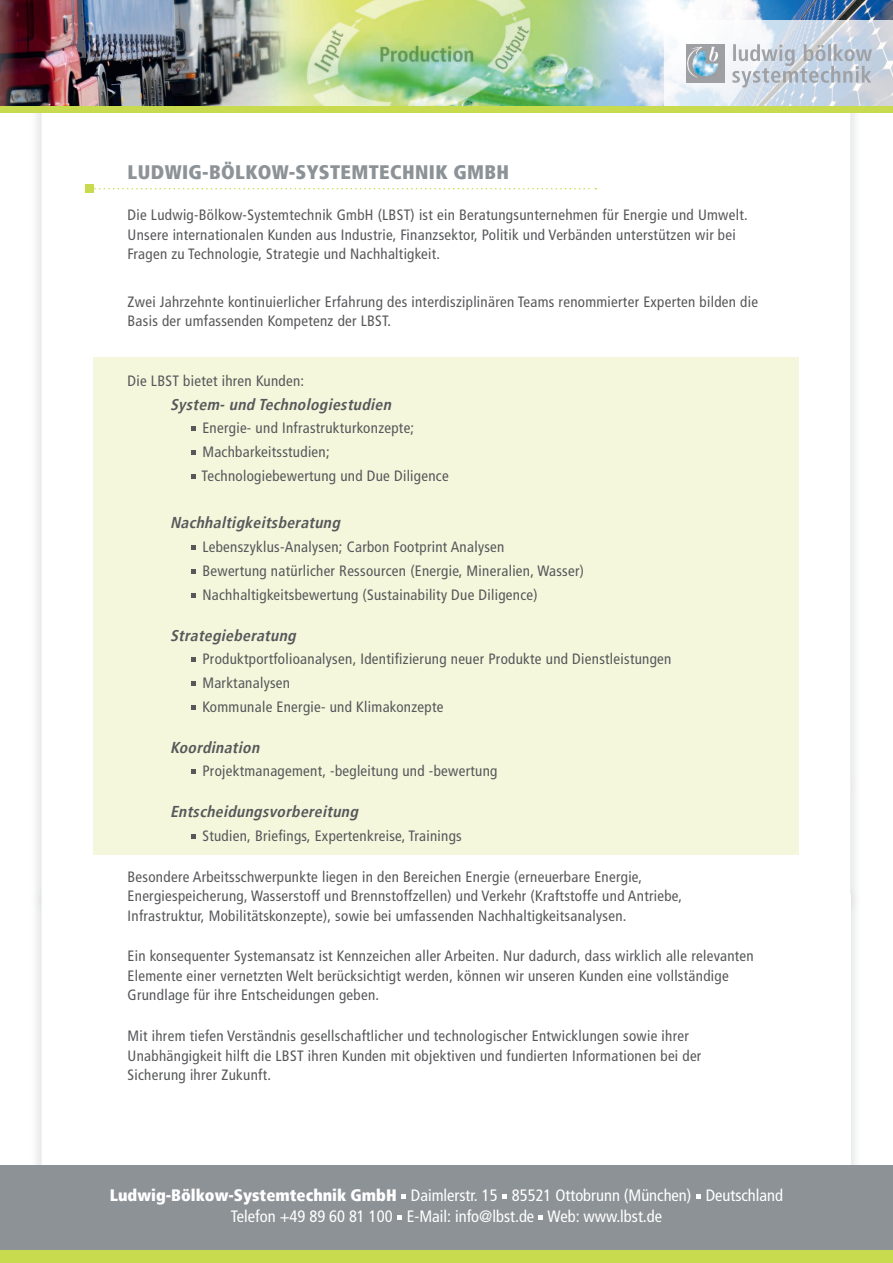
<style>
.page{position:relative;width:893px;height:1263px;background:#fff}
.page>*{position:absolute;margin:0;border:0;box-sizing:border-box;transform-origin:0 0}
._5mm{font:900 condensed 19.5px "Frutiger";letter-spacing:.02em;color:#8c9296}
.t1{font:condensed 16.5px "Frutiger";color:#fff}
._1mm{font:italic 700 condensed 15.75px "Frutiger";color:#57585a}
._5mm-2{font:condensed 15px/19.5px "Frutiger";letter-spacing:.02em;color:#57585a}
._1mm-2{font:condensed 15px/19.5px "Frutiger";letter-spacing:.02em;color:#57585a}
.s1{font-weight:900}
</style>
<div class="page">
<img style="left:35px;top:113px;width:822px;height:1052px">
<div style="left:0;top:1165px;width:893px;height:85px;background:#8c9296"></div>
<svg style="left:401px;top:1194px;width:4px;height:4px"></svg>
<svg style="left:502px;top:1194px;width:4px;height:4px"></svg>
<svg style="left:696px;top:1194px;width:4px;height:4px"></svg>
<svg style="left:397px;top:1215px;width:4px;height:4px"></svg>
<svg style="left:539px;top:1215px;width:4px;height:4px"></svg>
<div style="left:0;top:1250px;width:893px;height:13px;background:#c8db4f"></div>
<svg style="left:94px;top:188px;width:502px;height:1px"></svg>
<div style="left:85px;top:184px;width:9px;height:9px;background:#c8db4f"></div>
<div style="left:94px;top:357px;width:705px;height:498px;background:#f4f7dc"></div>
<svg style="left:191px;top:427px;width:5px;height:4px"></svg>
<svg style="left:191px;top:450px;width:5px;height:5px"></svg>
<svg style="left:191px;top:474px;width:5px;height:4px"></svg>
<svg style="left:191px;top:545px;width:5px;height:5px"></svg>
<svg style="left:191px;top:569px;width:5px;height:4px"></svg>
<svg style="left:191px;top:593px;width:5px;height:4px"></svg>
<svg style="left:191px;top:657px;width:5px;height:5px"></svg>
<svg style="left:191px;top:681px;width:5px;height:4px"></svg>
<svg style="left:191px;top:705px;width:5px;height:4px"></svg>
<svg style="left:191px;top:769px;width:5px;height:5px"></svg>
<svg style="left:191px;top:834px;width:5px;height:4px"></svg>
<img style="left:0;top:0;width:893px;height:106px">
<svg style="left:665px;top:21px;width:228px;height:85px"></svg>
<img style="left:686px;top:44px;width:38px;height:39px">
<svg style="left:732px;top:44px;width:140px;height:44px;background:#c4ccd5"></svg>
<div style="left:0;top:106px;width:893px;height:7px;background:#c8db4f"></div>
<p class="_5mm" style="left:128px;top:161px;width:383px">LUDWIG-BÖLKOW-SYSTEMTECHNIK GMBH</p>
<p class="_1mm-2" style="left:128px;top:205px;width:622px">Die Ludwig-Bölkow-Systemtechnik GmbH (LBST) ist ein Beratungsunternehmen für Energie und Umwelt.<br>Unsere internationalen Kunden aus Industrie, Finanzsektor, Politik und Verbänden unterstützen wir bei<br>Fragen zu Technologie, Strategie und Nachhaltigkeit.</p>
<p class="_1mm-2" style="left:128px;top:292px;width:632px">Zwei Jahrzehnte kontinuierlicher Erfahrung des interdisziplinären Teams renommierter Experten bilden die<br>Basis der umfassenden Kompetenz der LBST.</p>
<p class="_1mm-2" style="left:128px;top:371px;width:178px">Die LBST bietet ihren Kunden:</p>
<p class="_1mm" style="left:170px;top:395px;width:226px">System-und Technologiestudien</p>
<p class="_1mm-2" style="left:202px;top:419px;width:213px">Energie- und Infrastrukturkonzepte;</p>
<p class="_1mm-2" style="left:202px;top:442px;width:129px">Machbarkeitsstudien;</p>
<p class="_1mm-2" style="left:202px;top:466px;width:249px">Technologiebewertung und Due Diligence</p>
<p class="_1mm" style="left:170px;top:514px;width:175px">Nachhaltigkeitsberatung</p>
<p class="_1mm-2" style="left:202px;top:537px;width:304px">Lebenszyklus-Analysen; Carbon Footprint Analysen</p>
<p class="_1mm-2" style="left:202px;top:561px;width:383px">Bewertung natürlicher Ressourcen (Energie, Mineralien, Wasser)</p>
<p class="_5mm-2" style="left:202px;top:585px;width:337px">Nachhaltigkeitsbewertung (Sustainability Due Diligence)</p>
<p class="_1mm" style="left:170px;top:626px;width:131px">Strategieberatung</p>
<p class="_1mm-2" style="left:202px;top:649px;width:471px">Produktportfolioanalysen, Identifizierung neuer Produkte und Dienstleistungen</p>
<p class="_1mm-2" style="left:202px;top:673px;width:89px">Marktanalysen</p>
<p class="_5mm-2" style="left:202px;top:697px;width:243px">Kommunale Energie- und Klimakonzepte</p>
<p class="_1mm" style="left:170px;top:738px;width:95px">Koordination</p>
<p class="_5mm-2" style="left:202px;top:761px;width:297px">Projektmanagement, -begleitung und -bewertung</p>
<p class="_1mm" style="left:170px;top:802px;width:193px">Entscheidungsvorbereitung</p>
<p class="_5mm-2" style="left:202px;top:826px;width:261px">Studien, Briefings, Expertenkreise, Trainings</p>
<p class="_5mm-2" style="left:128px;top:867px;width:556px">Besondere Arbeitsschwerpunkte liegen in den Bereichen Energie (erneuerbare Energie,<br>Energiespeicherung, Wasserstoff und Brennstoffzellen) und Verkehr (Kraftstoffe und Antriebe,<br>Infrastruktur, Mobilitätskonzepte), sowie bei umfassenden Nachhaltigkeitsanalysen.</p>
<p class="_5mm-2" style="left:128px;top:946px;width:628px">Ein konsequenter Systemansatz ist Kennzeichen aller Arbeiten. Nur dadurch, dass wirklich alle relevanten<br>Elemente einer vernetzten Welt berücksichtigt werden, können wir unseren Kunden eine vollständige<br>Grundlage für ihre Entscheidungen geben.</p>
<p class="_5mm-2" style="left:128px;top:1026px;width:575px">Mit ihrem tiefen Verständnis gesellschaftlicher und technologischer Entwicklungen sowie ihrer<br>Unabhängigkeit hilft die LBST ihren Kunden mit objektiven und fundierten Informationen bei der<br>Sicherung ihrer Zukunft.</p>
<p class="t1" style="left:110px;top:1185px;width:675px"><span class="s1">Ludwig-Bölkow-Systemtechnik GmbH</span> Daimlerstr. 15 85521 Ottobrunn (München) Deutschland</p>
<p class="t1" style="left:231px;top:1206px;width:433px">Telefon +49 89 60 81 100 E-Mail: info@lbst.de Web: www.lbst.de</p>
</div>
